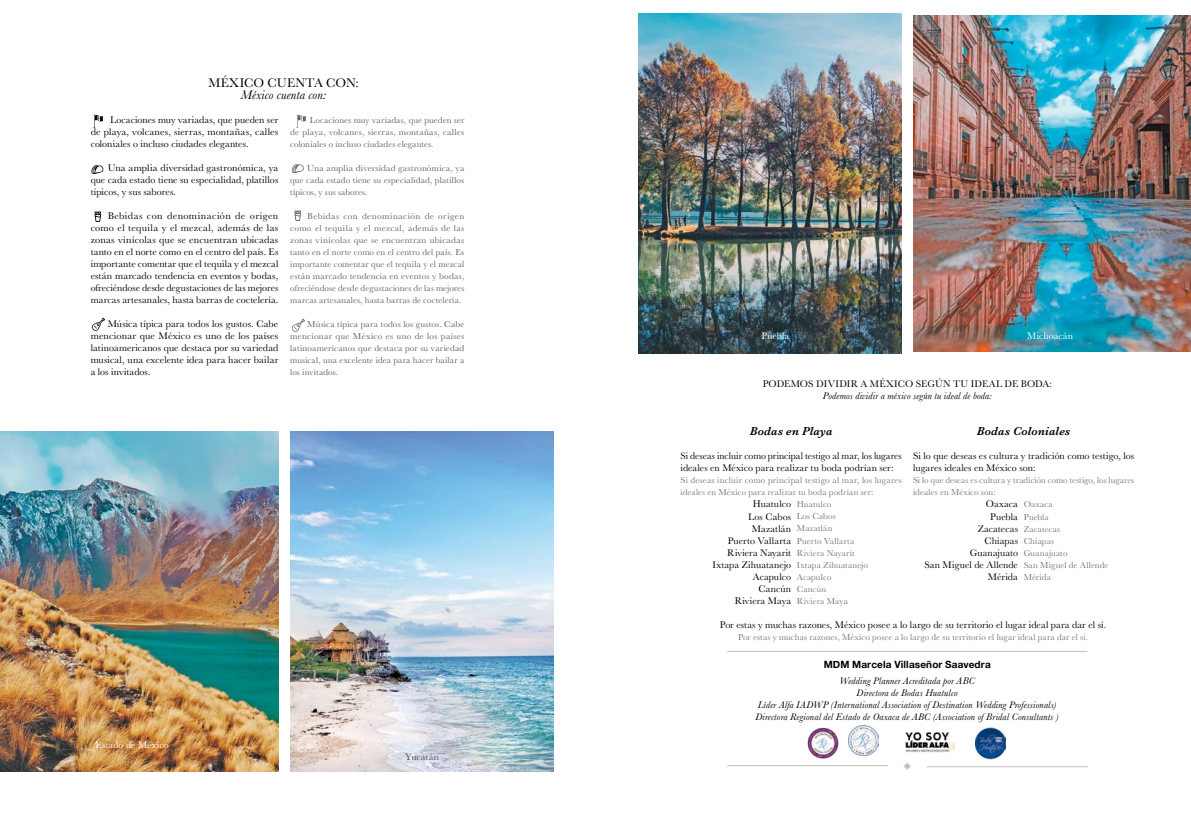
<style>
.page{position:relative;width:1191px;height:837px;background:#fff}
.page>*{position:absolute;margin:0;border:0;box-sizing:border-box;transform-origin:0 0}
.t1{font:13px "Baskerville";letter-spacing:.01em;color:#000}
.t2{font:italic 13px "Baskerville";letter-spacing:.005em;color:#000}
.t3{font:italic 600 12px "Baskerville";letter-spacing:.01em;color:#000}
.t4{font:10px/12px "Baskerville";letter-spacing:.005em;color:#000;text-align:justify}
.t5{font:italic 10px/12px "Baskerville";letter-spacing:.015em;color:#000;text-align:center}
.t6{font:10px "Baskerville";letter-spacing:.005em;color:#fff}
.t7{font:700 10px "Helvetica Neue";letter-spacing:.015em;color:#000}
.t8{font:10px "Baskerville";letter-spacing:.005em;color:#545555}
.t9{font:9px/12px "Baskerville";letter-spacing:.01em;color:#606161;text-align:justify}
.t10{font:9px/12px "Baskerville";letter-spacing:.01em;color:#777878}
</style>
<div class="page">
<img style="left:848px;top:725px;width:30px;height:30px">
<img style="left:975px;top:727px;width:30px;height:32px">
<img style="left:905px;top:732px;width:50px;height:20px">
<img style="left:807px;top:727px;width:32px;height:32px">
<hr style="left:727px;top:650px;width:360px;height:1px;background:#c1bdb9">
<hr style="left:727px;top:765px;width:161px;height:1px;background:#c1bdb9">
<hr style="left:927px;top:766px;width:160px;height:1px;background:#c1bdb9">
<svg style="left:903px;top:762px;width:9px;height:9px"></svg>
<img style="left:0;top:431px;width:278px;height:340px">
<img style="left:913px;top:16px;width:278px;height:335px">
<img style="left:638px;top:14px;width:263px;height:339px">
<svg style="left:91px;top:165px;width:13px;height:9px"></svg>
<svg style="left:94px;top:211px;width:7px;height:11px"></svg>
<svg style="left:92px;top:317px;width:13px;height:13px"></svg>
<svg style="left:93px;top:114px;width:10px;height:14px"></svg>
<svg style="left:292px;top:164px;width:12px;height:9px"></svg>
<svg style="left:294px;top:210px;width:7px;height:11px"></svg>
<svg style="left:292px;top:318px;width:13px;height:13px"></svg>
<svg style="left:296px;top:114px;width:10px;height:14px"></svg>
<img style="left:290px;top:431px;width:264px;height:340px">
<h1 class="t1" style="left:208px;top:75px;width:152px">MÉXICO CUENTA CON:</h1>
<h1 class="t2" style="left:241px;top:86px;width:87px">México cuenta con:</h1>
<p class="t4" style="left:91px;top:114px;width:189px;text-indent:19px">Locaciones muy variadas, que pueden ser de playa, volcanes, sierras, montañas, calles coloniales o incluso ciudades elegantes.</p>
<p class="t4" style="left:91px;top:162px;width:189px;text-indent:17px">Una amplia diversidad gastronómica, ya que cada estado tiene su especialidad, platillos típicos, y sus sabores.</p>
<p class="t4" style="left:91px;top:210px;width:189px;text-indent:17px">Bebidas con denominación de origen como el tequila y el mezcal, además de las zonas vinícolas que se encuentran ubicadas tanto en el norte como en el centro del país. Es importante comentar que el tequila y el mezcal están marcado tendencia en eventos y bodas, ofreciéndose desde degustaciones de las mejores marcas artesanales, hasta barras de coctelería.</p>
<p class="t4" style="left:91px;top:318px;width:189px;text-indent:17px">Música típica para todos los gustos. Cabe mencionar que México es uno de los países latinoamericanos que destaca por su variedad musical, una excelente idea para hacer bailar a los invitados.</p>
<p class="t6" style="left:96px;top:737px;width:75px">Estado de México</p>
<p class="t9" style="left:290px;top:114px;width:176px;text-indent:19px">Locaciones muy variadas, que pueden ser de playa, volcanes, sierras, montañas, calles coloniales o incluso ciudades elegantes.</p>
<p class="t9" style="left:290px;top:162px;width:176px;text-indent:17px">Una amplia diversidad gastronómica, ya que cada estado tiene su especialidad, platillos típicos, y sus sabores.</p>
<p class="t9" style="left:290px;top:210px;width:176px;text-indent:17px">Bebidas con denominación de origen como el tequila y el mezcal, además de las zonas vinícolas que se encuentran ubicadas tanto en el norte como en el centro del país. Es importante comentar que el tequila y el mezcal están marcado tendencia en eventos y bodas, ofreciéndose desde degustaciones de las mejores marcas artesanales, hasta barras de coctelería.</p>
<p class="t9" style="left:290px;top:318px;width:176px;text-indent:17px">Música típica para todos los gustos. Cabe mencionar que México es uno de los países latinoamericanos que destaca por su variedad musical, una excelente idea para hacer bailar a los invitados.</p>
<p class="t6" style="left:1027px;top:329px;width:48px">Michoacán</p>
<p class="t6" style="left:761px;top:329px;width:29px">Puebla</p>
<p class="t4" style="left:762px;top:378px;width:291px">PODEMOS DIVIDIR A MÉXICO SEGÚN TU IDEAL DE BODA:</p>
<p class="t5" style="left:823px;top:390px;width:171px">Podemos dividir a méxico según tu ideal de boda:</p>
<p class="t3" style="left:750px;top:423px;width:84px">Bodas en Playa</p>
<p class="t4" style="left:680px;top:450px;width:223px">Si deseas incluir como principal testigo al mar, los lugares ideales en México para realizar tu boda podrían ser:</p>
<p class="t10" style="left:680px;top:474px;width:223px">Si deseas incluir como principal testigo al mar, los lugares ideales en México para realizar tu boda podrían ser:</p>
<p class="t4" style="left:712px;top:498px;width:80px;text-align:right">Huatulco<br>Los Cabos<br>Mazatlán<br>Puerto Vallarta<br>Riviera Nayarit<br>Ixtapa Zihuatanejo<br>Acapulco<br>Cancún<br>Riviera Maya</p>
<p class="t4" style="left:924px;top:498px;width:95px;text-align:right">Oaxaca<br>Puebla<br>Zacatecas<br>Chiapas<br>Guanajuato<br>San Miguel de Allende<br>Mérida</p>
<p class="t10" style="left:1023px;top:498px;width:86px">Oaxaca<br>Puebla<br>Zacatecas<br>Chiapas<br>Guanajuato<br>San Miguel de Allende<br>Mérida</p>
<p class="t3" style="left:977px;top:423px;width:95px">Bodas Coloniales</p>
<p class="t4" style="left:913px;top:450px;width:223px">Si lo que deseas es cultura y tradición como testigo, los lugares ideales en México son:</p>
<p class="t10" style="left:913px;top:474px;width:223px">Si lo que deseas es cultura y tradición como testigo, los lugares ideales en México son:</p>
<p class="t10" style="left:797px;top:498px;width:73px">Huatulco<br>Los Cabos<br>Mazatlán<br>Puerto Vallarta<br>Riviera Nayarit<br>Ixtapa Zihuatanejo<br>Acapulco<br>Cancún<br>Riviera Maya</p>
<p class="t4" style="left:720px;top:618px;width:388px">Por estas y muchas razones, México posee a lo largo de su territorio el lugar ideal para dar el sí.</p>
<p class="t10" style="left:738px;top:630px;width:351px">Por estas y muchas razones, México posee a lo largo de su territorio el lugar ideal para dar el sí.</p>
<p class="t8" style="left:405px;top:749px;width:35px">Yucatán</p>
<p class="t7" style="left:823px;top:656px;width:169px">MDM Marcela Villaseñor Saavedra</p>
<p class="t5" style="left:755px;top:674px;width:305px">Wedding Planner Acreditada por ABC<br>Directora de Bodas Huatulco<br>Líder Alfa IADWP (International Association of Destination Wedding Professionals)<br>Directora Regional del Estado de Oaxaca de ABC (Association of Bridal Consultants )</p>
</div>
